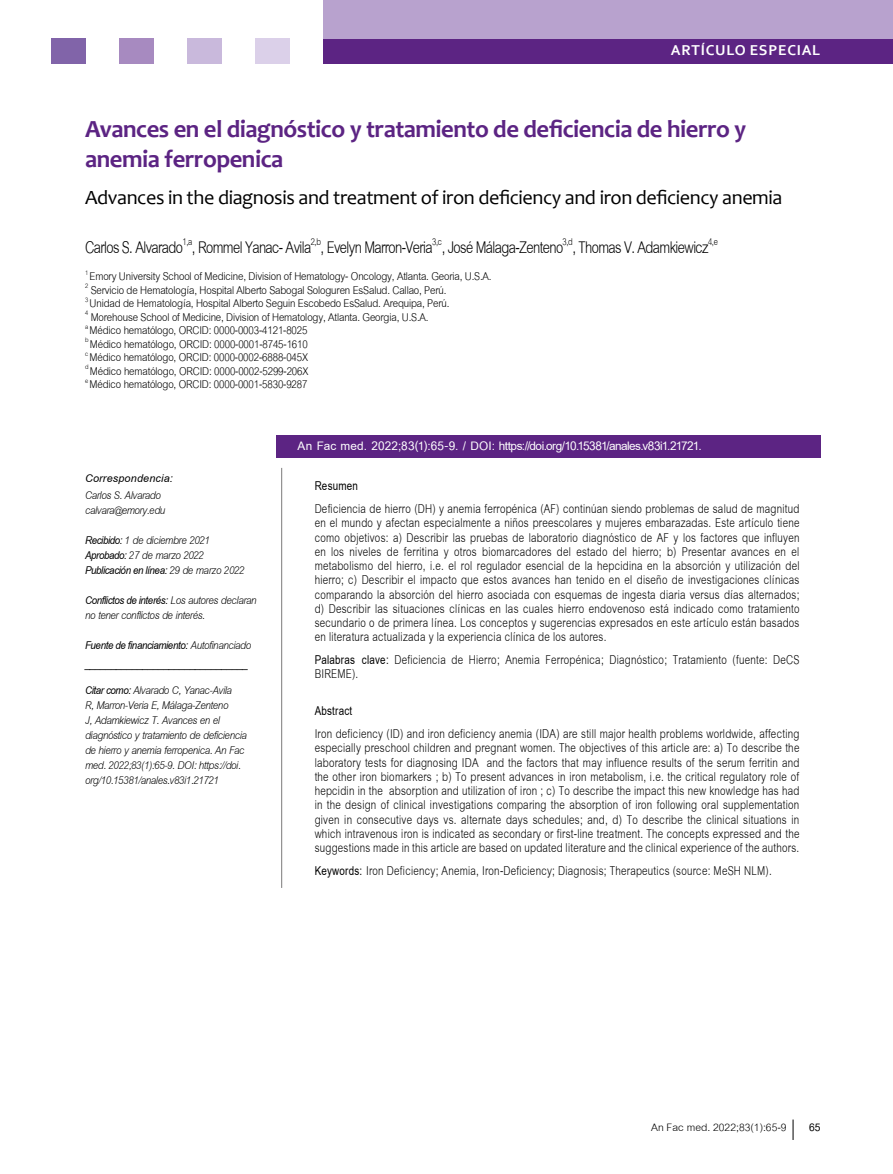
<style>
.page{position:relative;width:893px;height:1174px;background:#fff}
.page>*{position:absolute;margin:0;border:0;box-sizing:border-box;transform-origin:0 0}
.t1{font:24.75px "Cordia UPC";letter-spacing:-.03em;color:#000;scale:.8 1}
.t2{font:700 24.75px/29.7px "Candara";letter-spacing:-.02em;color:#5c2483}
.t3{font:20.25px "Candara";letter-spacing:-.02em;color:#000}
.t4{font:18.75px/14.2px "Cordia UPC";letter-spacing:.015em;color:#000;text-align:justify;scale:.8 1}
.t5{font:700 18.75px "Cordia UPC";letter-spacing:.015em;color:#000;scale:.8 1}
.t6{font:700 18px "Cordia UPC";letter-spacing:-.025em;color:#fff}
.t7{font:16.5px/13.5px "Cordia UPC";letter-spacing:-.01em;color:#000;scale:.9 1}
.t8{font:italic 16.5px/15px "Cordia UPC";letter-spacing:-.025em;color:#000;scale:.9 1}
.t9{font:italic 700 16.5px/19.5px "Cordia UPC";letter-spacing:-.025em;color:#000;scale:.9 1}
.t10{font:italic 700 16.5px "Cordia UPC";letter-spacing:.01em;color:#000}
.t11{font:15.75px "Cordia UPC";color:#000}
.t12{font:700 15.75px "Cordia UPC";color:#000}
.t13{font:700 15px "Corbel";letter-spacing:.05em;color:#fff}
.s1{font-weight:700}
.s2{font-weight:400}
</style>
<div class="page">
<div style="left:51px;top:38px;width:34px;height:26px;background:#8164a9"></div>
<div style="left:255px;top:38px;width:34px;height:26px;background:#dbd0e9"></div>
<div style="left:187px;top:38px;width:34px;height:26px;background:#c9b9dc"></div>
<div style="left:119px;top:38px;width:34px;height:26px;background:#a78ac0"></div>
<div style="left:323px;top:38px;width:570px;height:26px;background:#5c2483"></div>
<div style="left:323px;top:0;width:570px;height:38px;background:#b8a2ce"></div>
<svg style="left:793px;top:1119px;width:1px;height:21px"></svg>
<div style="left:276px;top:435px;width:545px;height:23px;background:#5c2483"></div>
<hr style="left:281px;top:468px;width:1px;height:420px;background:#7c7b7b">
<p class="t13" style="left:671px;top:41px;width:151px">ARTÍCULO ESPECIAL</p>
<h1 class="t2" style="left:85px;top:114px;width:663px">Avances en el diagnóstico y tratamiento de deficiencia de hierro y anemia ferropenica</h1>
<p class="t3" style="left:85px;top:184px;width:699px">Advances in the diagnosis and treatment of iron deficiency and iron deficiency anemia</p>
<h1 class="t1" style="left:85px;top:231px;width:793px">Carlos S. Alvarado<sup>1,a</sup>, Rommel Yanac- Avila<sup>2,b</sup>, Evelyn Marron-Veria<sup>3,c</sup>, José Málaga-Zenteno<sup>3,d</sup>, Thomas V. Adamkiewicz<sup>4,e</sup></h1>
<p class="t7" style="left:85px;top:270px;width:453px"><sup>1</sup> Emory University School of Medicine, Division of Hematology- Oncology, Atlanta. Georia, U.S.A.<br><sup>2</sup> Servicio de Hematología, Hospital Alberto Sabogal Sologuren EsSalud. Callao, Perú.<br><sup>3</sup> Unidad de Hematología, Hospital Alberto Seguin Escobedo EsSalud. Arequipa, Perú.<br><sup>4</sup> Morehouse School of Medicine, Division of Hematology, Atlanta. Georgia, U.S.A.<br><sup>a</sup> Médico hematólogo, ORCID: 0000-0003-4121-8025<br><sup>b</sup> Médico hematólogo, ORCID: 0000-0001-8745-1610<br><sup>c</sup> Médico hematólogo, ORCID: 0000-0002-6888-045X<br><sup>d</sup> Médico hematólogo, ORCID: 0000-0002-5299-206X<br><sup>e</sup> Médico hematólogo, ORCID: 0000-0001-5830-9287</p>
<p class="t10" style="left:85px;top:468px;width:89px">Correspondencia:</p>
<p class="t8" style="left:85px;top:487px;width:91px">Carlos S. Alvarado calvara@emory.edu</p>
<p class="t8" style="left:85px;top:532px;width:179px"><span class="s1">Recibido:</span> 1 de diciembre 2021<br><span class="s1">Aprobado:</span> 27 de marzo 2022<br><span class="s1">Publicación en línea:</span> 29 de marzo 2022</p>
<p class="t8" style="left:85px;top:592px;width:192px"><span class="s1">Conflictos de interés:</span> Los autores declaran no tener conflictos de interés.</p>
<p class="t9" style="left:85px;top:635px;width:186px">Fuente de financiamiento: <span class="s2">Autofinanciado </span>_______________________________</p>
<p class="t8" style="left:85px;top:682px;width:181px"><span class="s1">Citar como:</span> Alvarado C, Yanac-Avila<br>R, Marron-Veria E, Málaga-Zenteno<br>J, Adamkiewicz T. Avances en el diagnóstico y tratamiento de deficiencia de hierro y anemia ferropenica. An Fac med. 2022;83(1):65-9. DOI: https://doi. org/10.15381/anales.v83i1.21721</p>
<p class="t6" style="left:298px;top:435px;width:405px">An Fac med. 2022;83(1):65-9. / DOI: https://doi.org/10.15381/anales.v83i1.21721.</p>
<p class="t5" style="left:315px;top:475px;width:56px">Resumen</p>
<p class="t4" style="left:315px;top:502px;width:608px">Deficiencia de hierro (DH) y anemia ferropénica (AF) continúan siendo problemas de salud de magnitud en el mundo y afectan especialmente a niños preescolares y mujeres embarazadas. Este artículo tiene como objetivos: a) Describir las pruebas de laboratorio diagnóstico de AF y los factores que influyen en los niveles de ferritina y otros biomarcadores del estado del hierro; b) Presentar avances en el metabolismo del hierro, i.e. el rol regulador esencial de la hepcidina en la absorción y utilización del hierro; c) Describir el impacto que estos avances han tenido en el diseño de investigaciones clínicas comparando la absorción del hierro asociada con esquemas de ingesta diaria versus días alternados; d) Describir las situaciones clínicas en las cuales hierro endovenoso está indicado como tratamiento secundario o de primera línea. Los conceptos y sugerencias expresados en este artículo están basados en literatura actualizada y la experiencia clínica de los autores.</p>
<p class="t4" style="left:315px;top:653px;width:607px"><span class="s1">Palabras clave:</span> Deficiencia de Hierro; Anemia Ferropénica; Diagnóstico; Tratamiento (fuente: DeCS<br>BIREME).</p>
<p class="t5" style="left:315px;top:700px;width:49px">Abstract</p>
<p class="t4" style="left:315px;top:727px;width:608px">Iron deficiency (ID) and iron deficiency anemia (IDA) are still major health problems worldwide, affecting especially preschool children and pregnant women. The objectives of this article are: a) To describe the laboratory tests for diagnosing IDA and the factors that may influence results of the serum ferritin and the other iron biomarkers ; b) To present advances in iron metabolism, i.e. the critical regulatory role of hepcidin in the absorption and utilization of iron ; c) To describe the impact this new knowledge has had in the design of clinical investigations comparing the absorption of iron following oral supplementation given in consecutive days vs. alternate days schedules; and, d) To describe the clinical situations in which intravenous iron is indicated as secondary or first-line treatment. The concepts expressed and the suggestions made in this article are based on updated literature and the clinical experience of the authors.</p>
<p class="t4" style="left:315px;top:864px;width:573px"><span class="s1">Keywords:</span> Iron Deficiency; Anemia, Iron-Deficiency; Diagnosis; Therapeutics (source: MeSH NLM).</p>
<p class="t11" style="left:651px;top:1117px;width:137px">An Fac med. 2022;83(1):65-9</p>
<p class="t12" style="left:809px;top:1118px;width:13px">65</p>
</div>
